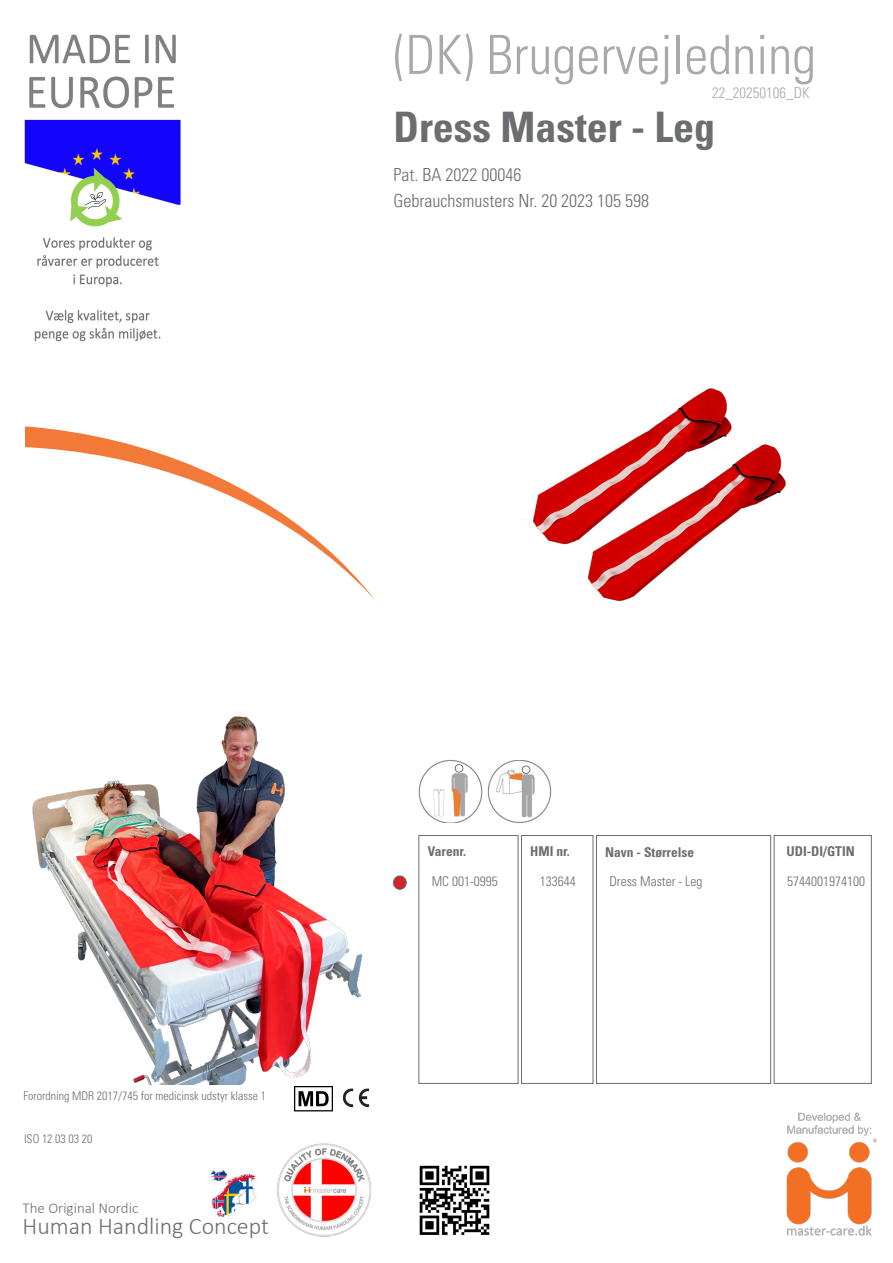
<style>
.page{position:relative;width:893px;height:1263px;background:#fff}
.page>*{position:absolute;margin:0;border:0;box-sizing:border-box;transform-origin:0 0}
.t1{font:300 condensed 54px "Univers LT Std";color:#a8a9ad}
.t2{font:700 condensed 42px "Univers LT Std";color:#6c6d70}
.Varenummer_under_billede{font:300 24px "Calibri";color:#6c6d70}
.t3{font:300 condensed 18px "Univers LT Std";color:#6c6d70}
.Varenummer_under_billede-2{font:300 15px "Calibri";color:#6c6d70}
.t4{font:300 condensed 15px "Univers LT Std";color:#a8a9ad}
.Box{font:300 condensed 13.5px "Univers LT Std";color:#6c6d70}
.Box-2{font:700 condensed 13.5px "Univers LT Std";color:#6c6d70}
.t5{font:300 condensed 12px "Univers LT Std";color:#6c6d70}
</style>
<div class="page">
<svg style="left:25px;top:426px;width:110px;height:20px;fill:#f37939"></svg>
<svg style="left:25px;top:446px;width:435px;height:666px"></svg>
<img style="left:25px;top:666px;width:347px;height:418px">
<img style="left:337px;top:1081px;width:40px;height:26px">
<img style="left:210px;top:1170px;width:46px;height:48px">
<img style="left:786px;top:1112px;width:91px;height:124px">
<svg style="left:294px;top:1086px;width:39px;height:25px"></svg>
<img style="left:277px;top:1143px;width:95px;height:94px">
<div style="left:521px;top:835px;width:72px;height:248px;border:1px solid #6c6d70"></div>
<div style="left:774px;top:835px;width:97px;height:248px;border:1px solid #6c6d70"></div>
<div style="left:393px;top:876px;width:13px;height:13px;background:#d1232a;border-radius:50%"></div>
<div style="left:393px;top:875px;width:14px;height:15px;border:1px solid #6c6d70;border-radius:50%"></div>
<img style="left:418px;top:760px;width:64px;height:63px">
<img style="left:488px;top:761px;width:63px;height:62px">
<img style="left:532px;top:388px;width:198px;height:157px">
<img style="left:574px;top:422px;width:212px;height:180px">
<div style="left:596px;top:835px;width:175px;height:248px;border:1px solid #6c6d70"></div>
<img style="left:24px;top:34px;width:157px;height:308px">
<img style="left:419px;top:1165px;width:71px;height:70px">
<h1 class="t1" style="left:393px;top:22px;width:424px">(DK) Brugervejledning</h1>
<p class="t4" style="left:712px;top:83px;width:99px">22_20250106_DK</p>
<p class="t2" style="left:393px;top:101px;width:323px">Dress Master - Leg</p>
<p class="t3" style="left:394px;top:164px;width:129px">Pat. BA 2022 00046</p>
<p class="t3" style="left:394px;top:190px;width:257px">Gebrauchsmusters Nr. 20 2023 105 598</p>
<p class="t5" style="left:24px;top:1089px;width:244px">Forordning MDR 2017/745 for medicinsk udstyr klasse 1</p>
<p class="t5" style="left:24px;top:1132px;width:70px">ISO 12 03 03 20</p>
<p class="Varenummer_under_billede-2" style="left:22px;top:1198px;width:117px">The Original Nordic</p>
<p class="Varenummer_under_billede" style="left:22px;top:1211px;width:248px">Human Handling Concept</p>
<p class="Box-2" style="left:428px;top:843px;width:40px">Varenr.</p>
<p class="Box-2" style="left:530px;top:842px;width:41px">HMI nr.</p>
<p class="Box-2" style="left:605px;top:843px;width:91px">Navn - Størrelse</p>
<p class="Box-2" style="left:786px;top:843px;width:70px">UDI-DI/GTIN</p>
<p class="Box" style="left:432px;top:873px;width:67px">MC 001-0995</p>
<p class="Box" style="left:540px;top:873px;width:37px">133644</p>
<p class="Box" style="left:787px;top:873px;width:79px">5744001974100</p>
<p class="Box" style="left:609px;top:873px;width:94px">Dress Master - Leg</p>
</div>
